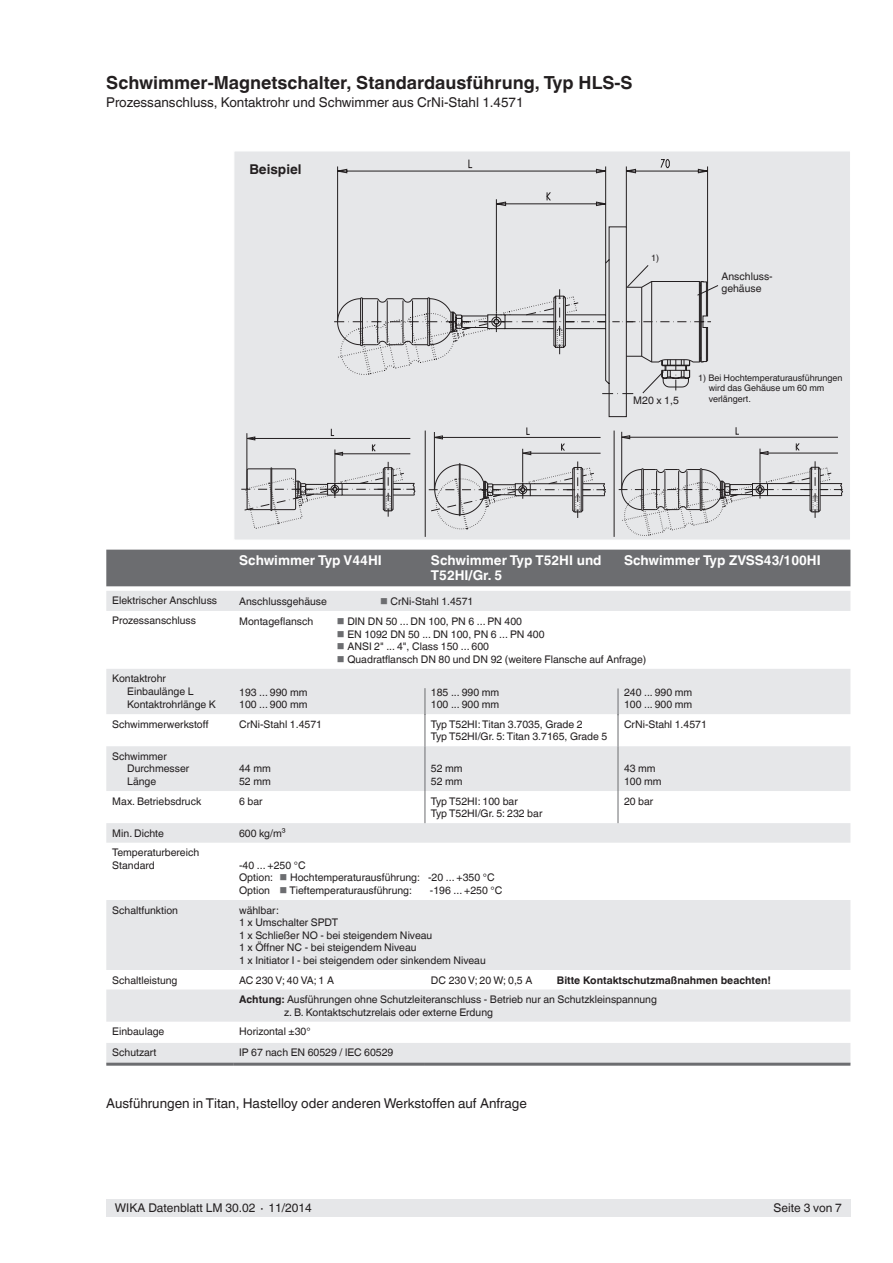
<style>
.page{position:relative;width:893px;height:1263px;background:#fff}
.page>*{position:absolute;margin:0;border:0;box-sizing:border-box;transform-origin:0 0}
.t1{font:700 18px "Helvetica World";color:#231f20}
.t2{font:13.5px "Helvetica World";color:#231f20}
.t3{font:700 13.5px/15px "Helvetica World";color:#fff}
.t4{font:700 13.5px "Helvetica World";color:#231f20}
.t5{font:12px "Helvetica World";color:#231f20}
.t6{font:10.5px/12.6px "Helvetica World";color:#231f20}
.t7{font:9px/10.5px "Helvetica World";color:#231f20}
.s1{color:#6c6d70}
.s2{font-weight:700}
</style>
<div class="page">
<div style="left:106px;top:1199px;width:744px;height:17px;background:#e6e7e9"></div>
<div style="left:234px;top:151px;width:616px;height:389px;background:#e6e7e9;border:1px solid #fff"></div>
<svg style="left:337px;top:166px;width:371px;height:60px"></svg>
<svg style="left:660px;top:159px;width:10px;height:9px"></svg>
<svg style="left:547px;top:192px;width:4px;height:9px"></svg>
<svg style="left:469px;top:159px;width:3px;height:9px"></svg>
<hr style="left:335px;top:449px;width:1px;height:33px;background:#231f20">
<svg style="left:334px;top:452px;width:9px;height:4px"></svg>
<hr style="left:335px;top:453px;width:75px;height:1px;background:#231f20">
<hr style="left:247px;top:433px;width:1px;height:56px;background:#231f20">
<svg style="left:247px;top:437px;width:8px;height:3px"></svg>
<hr style="left:249px;top:438px;width:161px;height:1px;background:#231f20">
<svg style="left:372px;top:444px;width:4px;height:8px"></svg>
<svg style="left:241px;top:462px;width:174px;height:67px"></svg>
<hr style="left:522px;top:449px;width:1px;height:33px;background:#231f20">
<svg style="left:522px;top:451px;width:9px;height:4px"></svg>
<hr style="left:523px;top:453px;width:78px;height:1px;background:#231f20">
<hr style="left:434px;top:432px;width:1px;height:58px;background:#231f20">
<svg style="left:434px;top:436px;width:9px;height:3px"></svg>
<hr style="left:434px;top:437px;width:167px;height:1px;background:#231f20">
<svg style="left:561px;top:443px;width:4px;height:8px"></svg>
<svg style="left:429px;top:461px;width:177px;height:69px"></svg>
<hr style="left:760px;top:449px;width:1px;height:31px;background:#231f20">
<svg style="left:760px;top:451px;width:8px;height:4px"></svg>
<hr style="left:760px;top:453px;width:78px;height:1px;background:#231f20">
<hr style="left:621px;top:432px;width:1px;height:58px;background:#231f20">
<svg style="left:621px;top:435px;width:9px;height:4px"></svg>
<hr style="left:622px;top:437px;width:216px;height:1px;background:#231f20">
<svg style="left:796px;top:443px;width:3px;height:8px"></svg>
<svg style="left:619px;top:461px;width:224px;height:75px"></svg>
<hr style="left:425px;top:431px;width:1px;height:106px;background:#231f20">
<hr style="left:614px;top:431px;width:1px;height:106px;background:#231f20">
<div style="left:106px;top:550px;width:744px;height:36px;background:#6c6d70"></div>
<svg style="left:106px;top:591px;width:744px;height:472px;fill:#e6e7e9"></svg>
<hr style="left:106px;top:1063px;width:127px;height:3px;background:#6c6d70">
<hr style="left:233px;top:1063px;width:192px;height:3px;background:#6c6d70">
<hr style="left:425px;top:1063px;width:193px;height:3px;background:#6c6d70">
<hr style="left:618px;top:1063px;width:232px;height:3px;background:#6c6d70">
<hr style="left:425px;top:714px;width:1px;height:32px;background:#6c6d70">
<hr style="left:618px;top:714px;width:1px;height:32px;background:#6c6d70">
<hr style="left:425px;top:746px;width:1px;height:45px;background:#6c6d70">
<hr style="left:618px;top:746px;width:1px;height:45px;background:#6c6d70">
<hr style="left:425px;top:791px;width:1px;height:32px;background:#6c6d70">
<hr style="left:618px;top:791px;width:1px;height:32px;background:#6c6d70">
<svg style="left:618px;top:688px;width:1px;height:27px"></svg>
<svg style="left:425px;top:688px;width:1px;height:27px"></svg>
<svg style="left:334px;top:226px;width:385px;height:191px"></svg>
<h1 class="t1" style="left:106px;top:73px;width:528px">Schwimmer-Magnetschalter, Standardausführung, Typ HLS-S</h1>
<p class="t2" style="left:106px;top:95px;width:419px">Prozessanschluss, Kontaktrohr und Schwimmer aus CrNi-Stahl 1.4571</p>
<p class="t4" style="left:249px;top:162px;width:54px">Beispiel</p>
<p class="t7" style="left:651px;top:253px;width:10px">1)</p>
<p class="t6" style="left:721px;top:270px;width:53px">Anschluss&shy;gehäuse</p>
<p class="t6" style="left:633px;top:394px;width:47px">M20 x 1,5</p>
<p class="t7" style="left:709px;top:372px;width:135px;text-indent:-11px">1) Bei Hochtemperaturausführungen wird das Gehäuse um 60 mm verlängert.</p>
<p class="t3" style="left:239px;top:553px;width:144px">Schwimmer Typ V44HI</p>
<p class="t3" style="left:431px;top:553px;width:172px">Schwimmer Typ T52HI und<br>T52HI/Gr. 5</p>
<p class="t3" style="left:624px;top:553px;width:198px">Schwimmer Typ ZVSS43/100HI</p>
<p class="t6" style="left:112px;top:594px;width:106px">Elektrischer Anschluss</p>
<p class="t6" style="left:239px;top:595px;width:89px">Anschlussgehäuse</p>
<p class="t6" style="left:380px;top:595px;width:95px"><span class="s1">■</span> CrNi-Stahl 1.4571</p>
<p class="t6" style="left:112px;top:614px;width:85px">Prozessanschluss</p>
<p class="t6" style="left:239px;top:615px;width:76px">Montageflansch</p>
<p class="t6" style="left:337px;top:615px;width:187px"><span class="s1">■</span> DIN DN 50 ... DN 100, PN 6 ... PN 400</p>
<p class="t6" style="left:337px;top:628px;width:209px"><span class="s1">■</span> EN 1092 DN 50 ... DN 100, PN 6 ... PN 400</p>
<p class="t6" style="left:337px;top:640px;width:154px"><span class="s1">■</span> ANSI 2" ... 4", Class 150 ... 600</p>
<p class="t6" style="left:337px;top:653px;width:311px"><span class="s1">■</span> Quadratflansch DN 80 und DN 92 (weitere Flansche auf Anfrage)</p>
<p class="t6" style="left:127px;top:672px;width:90px;text-indent:-15px">Kontaktrohr<br>Einbaulänge L<br>Kontaktrohrlänge K</p>
<p class="t6" style="left:239px;top:686px;width:70px">193 ... 990 mm<br>100 ... 900 mm</p>
<p class="t6" style="left:431px;top:686px;width:70px">185 ... 990 mm<br>100 ... 900 mm</p>
<p class="t6" style="left:624px;top:686px;width:70px">240 ... 990 mm<br>100 ... 900 mm</p>
<p class="t6" style="left:112px;top:718px;width:98px">Schwimmerwerkstoff</p>
<p class="t6" style="left:239px;top:718px;width:84px">CrNi-Stahl 1.4571</p>
<p class="t6" style="left:431px;top:718px;width:178px">Typ T52HI: Titan 3.7035, Grade 2<br>Typ T52HI/Gr. 5: Titan 3.7165, Grade 5</p>
<p class="t6" style="left:624px;top:718px;width:84px">CrNi-Stahl 1.4571</p>
<p class="t6" style="left:127px;top:750px;width:64px;text-indent:-15px">Schwimmer<br>Durchmesser<br>Länge</p>
<p class="t6" style="left:239px;top:762px;width:33px">44 mm<br>52 mm</p>
<p class="t6" style="left:431px;top:762px;width:33px">52 mm<br>52 mm</p>
<p class="t6" style="left:624px;top:762px;width:39px">43 mm<br>100 mm</p>
<p class="t6" style="left:112px;top:795px;width:91px">Max. Betriebsdruck</p>
<p class="t6" style="left:239px;top:795px;width:25px">6 bar</p>
<p class="t6" style="left:431px;top:795px;width:113px">Typ T52HI: 100 bar<br>Typ T52HI/Gr. 5: 232 bar</p>
<p class="t6" style="left:624px;top:795px;width:31px">20 bar</p>
<p class="t6" style="left:112px;top:827px;width:53px">Min. Dichte</p>
<p class="t6" style="left:239px;top:827px;width:48px">600 kg/m³</p>
<p class="t6" style="left:112px;top:846px;width:88px">Temperaturbereich<br>Standard</p>
<p class="t6" style="left:239px;top:859px;width:257px">-40 ... +250 °C<br>Option: <span class="s1">■</span> Hochtemperaturausführung: -20 ... +350 °C<br>Option <span class="s1">■</span> Tieftemperaturausführung:</p>
<p class="t6" style="left:430px;top:884px;width:74px">-196 ... +250 °C</p>
<p class="t6" style="left:112px;top:904px;width:67px">Schaltfunktion</p>
<p class="t6" style="left:239px;top:904px;width:248px">wählbar:<br>1 x Umschalter SPDT<br>1 x Schließer NO - bei steigendem Niveau<br>1 x Öffner NC - bei steigendem Niveau<br>1 x Initiator I - bei steigendem oder sinkendem Niveau</p>
<p class="t6" style="left:112px;top:973px;width:67px">Schaltleistung</p>
<p class="t6" style="left:239px;top:973px;width:96px">AC 230 V; 40 VA; 1 A</p>
<p class="t6" style="left:431px;top:973px;width:103px">DC 230 V; 20 W; 0,5 A</p>
<p class="t6" style="left:239px;top:970px;width:533px;line-height:19.5px;text-indent:318px"><span class="s2">Bitte Kontaktschutzmaßnahmen beachten!<br>Achtung:</span> Ausführungen ohne Schutzleiteranschluss - Betrieb nur an Schutzkleinspannung</p>
<p class="t6" style="left:284px;top:1006px;width:210px">z. B. Kontaktschutzrelais oder externe Erdung</p>
<p class="t6" style="left:112px;top:1025px;width:54px">Einbaulage</p>
<p class="t6" style="left:239px;top:1025px;width:73px">Horizontal ±30°</p>
<p class="t6" style="left:112px;top:1046px;width:46px">Schutzart</p>
<p class="t6" style="left:239px;top:1046px;width:156px">IP 67 nach EN 60529 / lEC 60529</p>
<p class="t2" style="left:106px;top:1095px;width:422px">Ausführungen in Titan, Hastelloy oder anderen Werkstoffen auf Anfrage</p>
<p class="t5" style="left:115px;top:1201px;width:199px">WIKA Datenblatt LM 30.02 ∙ 11/2014</p>
<p class="t5" style="left:773px;top:1201px;width:70px">Seite 3 von 7</p>
</div>
